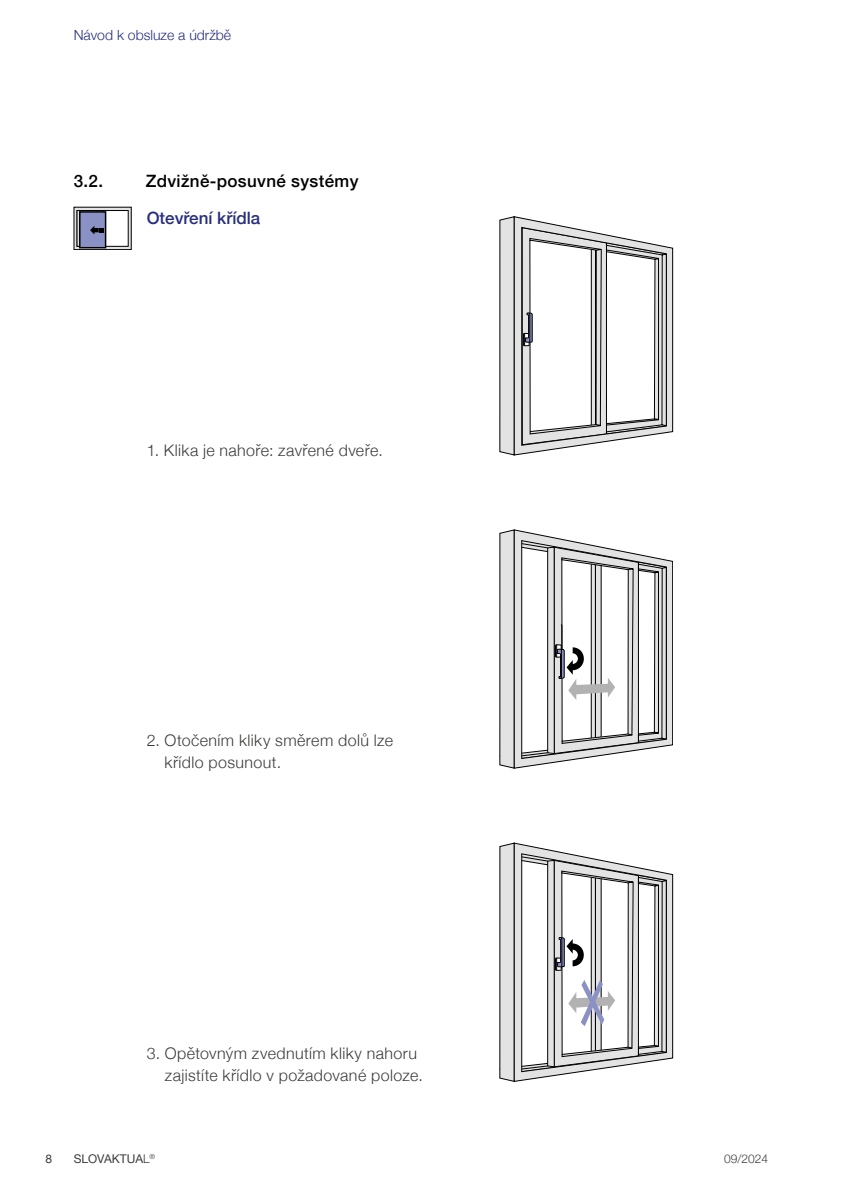
<style>
.page{position:relative;width:842px;height:1191px;background:#fff}
.page>*{position:absolute;margin:0;border:0;box-sizing:border-box;transform-origin:0 0}
.t1{font:500 17px "Helvetica Neue";letter-spacing:.02em;color:#000}
.t2{font:500 17px "Helvetica Neue";color:#272e80}
.t3{font:300 16px/22px "Helvetica Neue";letter-spacing:.025em;color:#3c3c3b}
.t4{font:300 14px "Helvetica Neue";color:#272e80}
.t5{font:12px "Helvetica Neue";color:#3c3c3b}
.t6{font:300 12px "Helvetica Neue";color:#3c3c3b}
.s1{font-weight:300}
</style>
<div class="page">
<svg style="left:499px;top:216px;width:174px;height:240px"></svg>
<svg style="left:499px;top:529px;width:174px;height:239px"></svg>
<svg style="left:499px;top:842px;width:174px;height:240px"></svg>
<svg style="left:76px;top:209px;width:54px;height:39px"></svg>
<div style="left:74px;top:207px;width:58px;height:43px;border:1px solid #000"></div>
<div style="left:77px;top:210px;width:51px;height:36px;background:#fff"></div>
<div style="left:77px;top:210px;width:51px;height:37px;border:1px solid #000"></div>
<div style="left:77px;top:210px;width:26px;height:37px;border:1px solid #000"></div>
<div style="left:80px;top:212px;width:26px;height:36px;background:#8a91c4"></div>
<div style="left:79px;top:211px;width:27px;height:37px;border:1px solid #000"></div>
<svg style="left:90px;top:226px;width:14px;height:8px"></svg>
<p class="t4" style="left:74px;top:23px;width:159px">Návod k obsluze a údržbě</p>
<p class="t1" style="left:74px;top:167px;width:31px">3.2.</p>
<p class="t1" style="left:146px;top:167px;width:214px">Zdvižně-posuvné systémy</p>
<p class="t2" style="left:147px;top:204px;width:115px">Otevření křídla</p>
<p class="t3" style="left:147px;top:438px;width:238px">1. Klika je nahoře: zavřené dveře.</p>
<p class="t3" style="left:165px;top:728px;width:230px;text-indent:-18px">2. Otočením kliky směrem dolů lze křídlo posunout.</p>
<p class="t3" style="left:165px;top:1041px;width:259px;text-indent:-18px">3. Opětovným zvednutím kliky nahoru zajistíte křídlo v požadované poloze.</p>
<p class="t5" style="left:74px;top:1150px;width:83px">SLOVAKTUA<span class="s1">L</span><sup>®</sup></p>
<p class="t5" style="left:45px;top:1149px;width:8px">8</p>
<p class="t6" style="left:724px;top:1149px;width:46px">09/2024</p>
</div>
